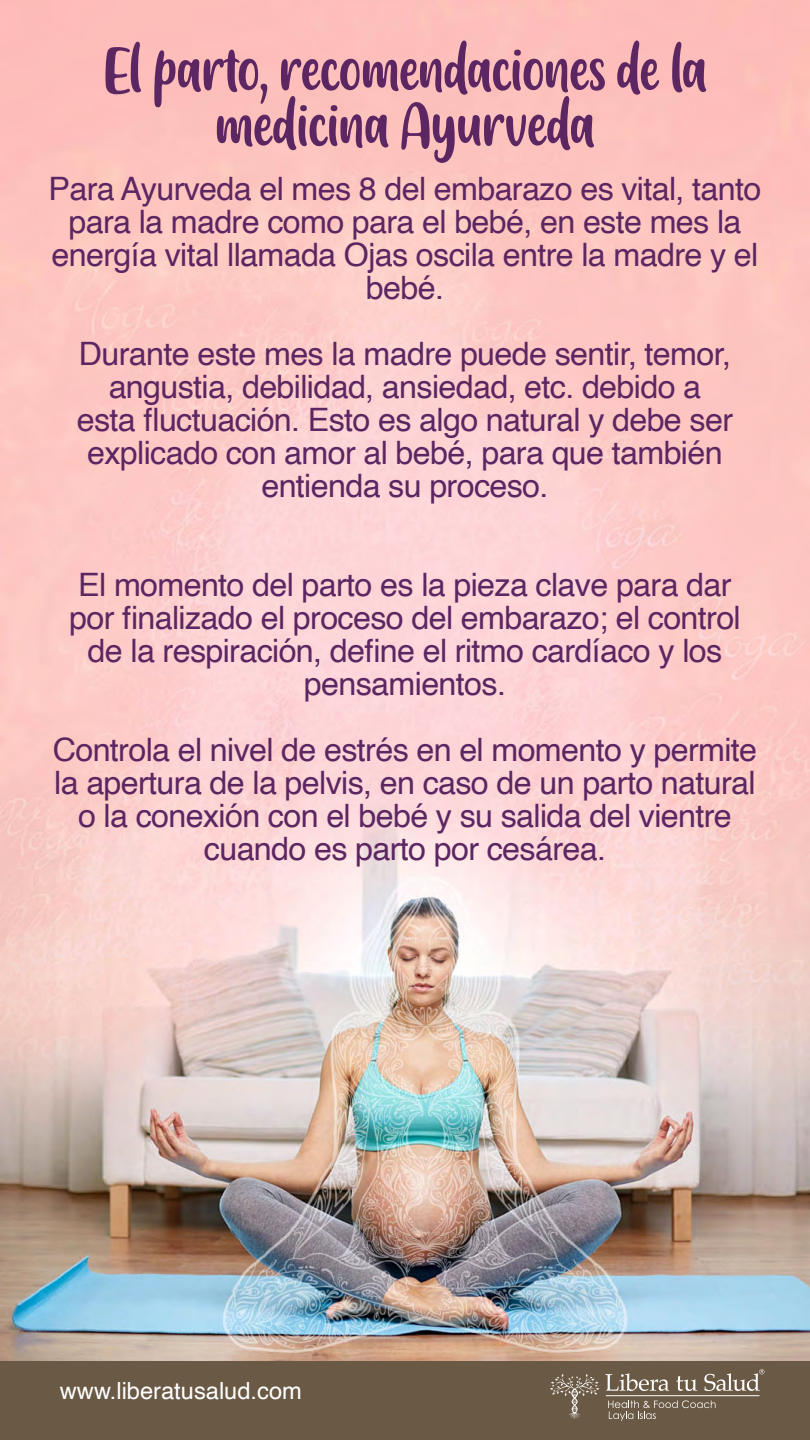
<style>
.page{position:relative;width:810px;height:1440px;background:#fff}
.page>*{position:absolute;margin:0;border:0;box-sizing:border-box;transform-origin:0 0}
.t1{font:62.25px/55.5px "Friendly Schoolmates";letter-spacing:-.02em;color:#5c2662;text-align:center}
.t2{font:32.25px/33px "Helvetica";letter-spacing:-.02em;color:#5c2662;text-align:center}
.t3{font:23.7px "Helvetica";color:#fff}
</style>
<div class="page">
<img style="left:0;top:0;width:810px;height:1361px">
<div style="left:0;top:1361px;width:810px;height:79px;background:#6a5944"></div>
<svg style="left:608px;top:1400px;width:108px;height:21px"></svg>
<svg style="left:605px;top:1373px;width:64px;height:18px"></svg>
<svg style="left:676px;top:1376px;width:21px;height:15px"></svg>
<svg style="left:550px;top:1374px;width:49px;height:45px"></svg>
<hr style="left:606px;top:1395px;width:153px;height:1px;background:#fff">
<svg style="left:704px;top:1369px;width:60px;height:22px"></svg>
<h1 class="t1" style="left:102px;top:44px;width:607px">El parto, recomendaciones de la medicina Ayurveda</h1>
<p class="t2" style="left:49px;top:173px;width:714px">Para Ayurveda el mes 8 del embarazo es vital, tanto para la madre como para el bebé, en este mes la energía vital llamada Ojas oscila entre la madre y el bebé.</p>
<p class="t2" style="left:77px;top:338px;width:658px">Durante este mes la madre puede sentir, temor, angustia, debilidad, ansiedad, etc. debido a esta fluctuación. Esto es algo natural y debe ser explicado con amor al bebé, para que también entienda su proceso.</p>
<p class="t2" style="left:69px;top:569px;width:673px">El momento del parto es la pieza clave para dar por finalizado el proceso del embarazo; el control de la respiración, define el ritmo cardíaco y los pensamientos.</p>
<p class="t2" style="left:53px;top:734px;width:706px">Controla el nivel de estrés en el momento y permite la apertura de la pelvis, en caso de un parto natural o la conexión con el bebé y su salida del vientre cuando es parto por cesárea.</p>
<p class="t3" style="left:60px;top:1373px;width:244px">www.liberatusalud.com</p>
</div>
